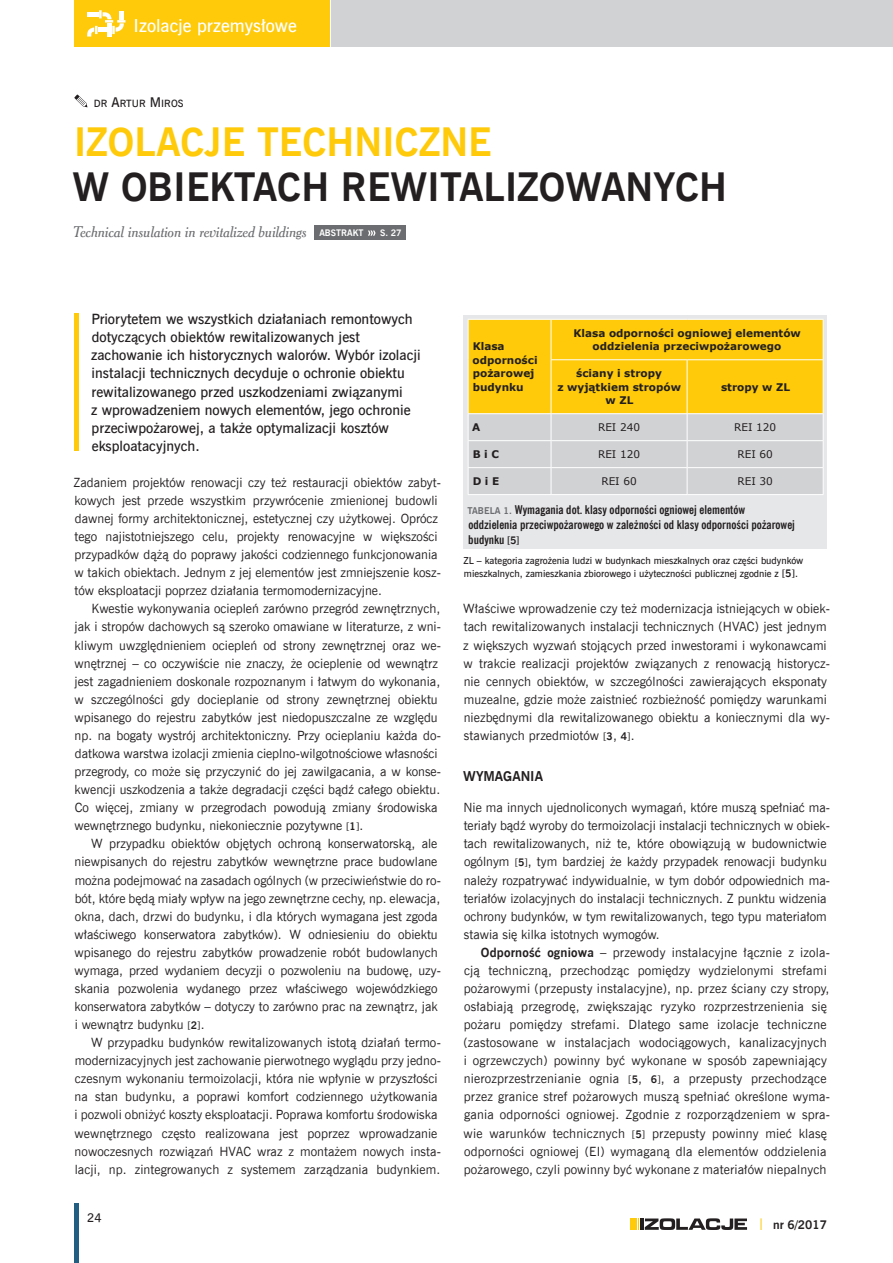
<style>
.page{position:relative;width:893px;height:1263px;background:#fff}
.page>*{position:absolute;margin:0;border:0;box-sizing:border-box;transform-origin:0 0}
.t1{font:700 39px "News Goth EU";color:#231f20}
.t2{font:700 39px "News Goth EU";color:#feca0a}
.t3{font:18px "News Goth Dm EU";color:#fff}
.t4{font:italic 15px "Cheltenhm EU";color:#6c6d70}
.t5{font:14.25px/18px "News Goth Dm EU";color:#231f20}
.t6{font:700 13.5px "News Goth EU";color:#231f20}
.t7{font:12.75px/18px "News Goth EU";color:#231f20}
.t8{font:700 12px/15px "News Goth Cn EU";color:#231f20}
.t9{font:700 12px "News Goth EU";color:#231f20}
.t10{font:12px "News Goth Dm EU";color:#231f20}
.t11{font:700 10.5px/13.5px "Verdana";color:#231f20;text-align:center}
.t12{font:10.5px "Verdana";color:#231f20}
.t13{font:10.2px "News Goth Dm EU";color:#231f20}
.t14{font:9.75px/12.8px "News Goth Dm EU";color:#231f20}
.t15{font:700 9px "News Goth EU";color:#fff}
.s1{font-size:13.5px}
.s2{font-family:"News Goth EU";font-weight:700;font-style:normal;font-size:9px;color:#fff}
.s3{font-size:10.5px}
.s4{font-weight:700;font-size:10.5px}
.s5{font-family:"News Goth EU";font-size:9.3px;color:#6c6d70}
.s6{font-family:"News Goth EU";font-size:10.5px}
.s7{font-family:"News Goth EU";font-weight:700;font-size:10.5px}
.s8{font-weight:700}
</style>
<div class="page">
<svg style="left:74px;top:95px;width:14px;height:12px"></svg>
<div style="left:315px;top:226px;width:91px;height:14px;background:#6c6d70"></div>
<svg style="left:368px;top:230px;width:8px;height:6px"></svg>
<div style="left:74px;top:314px;width:5px;height:137px;background:#feca0a"></div>
<div style="left:463px;top:315px;width:364px;height:234px;background:#e6e7e9"></div>
<svg style="left:468px;top:319px;width:356px;height:175px;background:#eacf6b"></svg>
<hr style="left:468px;top:494px;width:83px;height:1px;background:#fff">
<hr style="left:551px;top:494px;width:136px;height:1px;background:#fff">
<hr style="left:687px;top:494px;width:137px;height:1px;background:#fff">
<div style="left:74px;top:0;width:256px;height:47px;background:#feca0a"></div>
<div style="left:332px;top:0;width:561px;height:47px;background:#d1d2d4"></div>
<div style="left:74px;top:1203px;width:5px;height:60px;background:#225e82"></div>
<div style="left:630px;top:1218px;width:7px;height:12px;background:#feca0a"></div>
<svg style="left:638px;top:1218px;width:1px;height:12px"></svg>
<svg style="left:645px;top:1218px;width:102px;height:12px"></svg>
<hr style="left:640px;top:1218px;width:4px;height:12px;background:#231f20">
<svg style="left:761px;top:1218px;width:1px;height:12px"></svg>
<svg style="left:87px;top:10px;width:38px;height:27px"></svg>
<h2 class="t3" style="left:134px;top:15px;width:165px">Izolacje przemysłowe</h2>
<p class="t13" style="left:94px;top:97px;width:91px">DR <span class="s1">A</span>RTUR <span class="s1">M</span>IROS</p>
<h1 class="t2" style="left:74px;top:117px;width:419px">IZOLACJE TECHNICZNE</h1>
<h1 class="t1" style="left:72px;top:163px;width:656px">W OBIEKTACH REWITALIZOWANYCH</h1>
<p class="t4" style="left:73px;top:223px;width:292px">Technical insulation in revitalized buildings <span class="s2">ABSTRAKT</span></p>
<p class="t15" style="left:380px;top:227px;width:23px">S. 27</p>
<p class="t5" style="left:91px;top:311px;width:331px">Priorytetem we wszystkich działaniach remontowych dotyczących obiektów rewitalizowanych jest zachowanie ich historycznych walorów. Wybór izolacji instalacji technicznych decyduje o ochronie obiektu rewitalizowanego przed uszkodzeniami związanymi<br>z wprowadzeniem nowych elementów, jego ochronie przeciwpożarowej, a także optymalizacji kosztów eksploatacyjnych.</p>
<p class="t7" style="left:73px;top:474px;width:369px">Zadaniem projektów renowacji czy też restauracji obiektów zabyt&shy;kowych jest przede wszystkim przywrócenie zmienionej budowli dawnej formy architektonicznej, estetycznej czy użytkowej. Oprócz tego najistotniejszego celu, projekty renowacyjne w większości przypadków dążą do poprawy jakości codziennego funkcjonowania w takich obiektach. Jednym z jej elementów jest zmniejszenie kosz&shy;tów eksploatacji poprzez działania termomodernizacyjne.</p>
<p class="t7" style="left:75px;top:600px;width:368px;text-indent:17px">Kwestie wykonywania ociepleń zarówno przegród zewnętrznych, jak i stropów dachowych są szeroko omawiane w literaturze, z wni&shy;kliwym uwzględnieniem ociepleń od strony zewnętrznej oraz we&shy;wnętrznej – co oczywiście nie znaczy, że ocieplenie od wewnątrz jest zagadnieniem doskonale rozpoznanym i łatwym do wykonania, w szczególności gdy docieplanie od strony zewnętrznej obiektu wpisanego do rejestru zabytków jest niedopuszczalne ze względu np. na bogaty wystrój architektoniczny. Przy ocieplaniu każda do&shy;datkowa warstwa izolacji zmienia cieplno-wilgotnościowe własności przegrody, co może się przyczynić do jej zawilgacania, a w konse&shy;kwencji uszkodzenia a także degradacji części bądź całego obiektu.<br>Co więcej, zmiany w przegrodach powodują zmiany środowiska wewnętrznego budynku, niekoniecznie pozytywne <span class="s3">[</span><span class="s4">1</span><span class="s3">]</span>.</p>
<p class="t7" style="left:75px;top:835px;width:368px;text-indent:17px">W przypadku obiektów objętych ochroną konserwatorską, ale niewpisanych do rejestru zabytków wewnętrzne prace budowlane można podejmować na zasadach ogólnych (w przeciwieństwie do ro&shy;bót, które będą miały wpływ na jego zewnętrzne cechy, np. elewacja, okna, dach, drzwi do budynku, i dla których wymagana jest zgoda właściwego konserwatora zabytków). W odniesieniu do obiektu wpisanego do rejestru zabytków prowadzenie robót budowlanych wymaga, przed wydaniem decyzji o pozwoleniu na budowę, uzy&shy;skania pozwolenia wydanego przez właściwego wojewódzkiego konserwatora zabytków – dotyczy to zarówno prac na zewnątrz, jak i wewnątrz budynku <span class="s3">[</span><span class="s4">2</span><span class="s3">]</span>.</p>
<p class="t7" style="left:75px;top:1034px;width:368px;text-indent:17px">W przypadku budynków rewitalizowanych istotą działań termo&shy;modernizacyjnych jest zachowanie pierwotnego wyglądu przy jedno&shy;czesnym wykonaniu termoizolacji, która nie wpłynie w przyszłości na stan budynku, a poprawi komfort codziennego użytkowania i pozwoli obniżyć koszty eksploatacji. Poprawa komfortu środowiska wewnętrznego często realizowana jest poprzez wprowadzanie nowoczesnych rozwiązań HVAC wraz z montażem nowych insta&shy;lacji, np. zintegrowanych z systemem zarządzania budynkiem.</p>
<p class="t10" style="left:87px;top:1211px;width:16px">24</p>
<p class="t11" style="left:473px;top:339px;width:67px;text-align:left">Klasa odporności pożarowej budynku</p>
<p class="t11" style="left:573px;top:326px;width:229px">Klasa odporności ogniowej elementów oddzielenia przeciwpożarowego</p>
<p class="t11" style="left:557px;top:366px;width:125px">ściany i stropy<br>z wyjątkiem stropów w ZL</p>
<p class="t11" style="left:721px;top:380px;width:71px">stropy w ZL</p>
<p class="t11" style="left:472px;top:420px;width:10px">A</p>
<p class="t12" style="left:598px;top:420px;width:44px">REI 240</p>
<p class="t12" style="left:734px;top:420px;width:44px">REI 120</p>
<p class="t11" style="left:473px;top:447px;width:28px">B i C</p>
<p class="t12" style="left:598px;top:447px;width:44px">REI 120</p>
<p class="t12" style="left:737px;top:447px;width:37px">REI 60</p>
<p class="t11" style="left:473px;top:474px;width:28px">D i E</p>
<p class="t12" style="left:601px;top:474px;width:37px">REI 60</p>
<p class="t12" style="left:737px;top:474px;width:37px">REI 30</p>
<p class="t8" style="left:468px;top:503px;width:329px"><span class="s5">TABELA 1.</span> Wymagania dot. klasy odporności ogniowej elementów oddzielenia przeciwpożarowego w zależności od klasy odporności pożarowej budynku <span class="s3">[</span><span class="s6">5</span><span class="s3">]</span></p>
<p class="t14" style="left:463px;top:554px;width:341px">ZL – kategoria zagrożenia ludzi w budynkach mieszkalnych oraz części budynków mieszkalnych, zamieszkania zbiorowego i użyteczności publicznej zgodnie z <span class="s3">[</span><span class="s7">5</span><span class="s3">]</span>.</p>
<p class="t7" style="left:463px;top:600px;width:368px">Właściwe wprowadzenie czy też modernizacja istniejących w obiek&shy;tach rewitalizowanych instalacji technicznych (HVAC) jest jednym z większych wyzwań stojących przed inwestorami i wykonawcami w trakcie realizacji projektów związanych z renowacją historycz&shy;nie cennych obiektów, w szczególności zawierających eksponaty muzealne, gdzie może zaistnieć rozbieżność pomiędzy warunkami niezbędnymi dla rewitalizowanego obiektu a koniecznymi dla wy&shy;stawianych przedmiotów <span class="s3">[</span><span class="s4">3</span>, <span class="s4">4</span><span class="s3">]</span>.</p>
<p class="t6" style="left:463px;top:767px;width:81px">WYMAGANIA</p>
<p class="t7" style="left:464px;top:799px;width:368px">Nie ma innych ujednoliconych wymagań, które muszą spełniać ma&shy;teriały bądź wyroby do termoizolacji instalacji technicznych w obiek&shy;tach rewitalizowanych, niż te, które obowiązują w budownictwie ogólnym <span class="s3">[</span><span class="s4">5</span><span class="s3">]</span>, tym bardziej że każdy przypadek renowacji budynku należy rozpatrywać indywidualnie, w tym dobór odpowiednich ma&shy;teriałów izolacyjnych do instalacji technicznych. Z punktu widzenia ochrony budynków, w tym rewitalizowanych, tego typu materiałom stawia się kilka istotnych wymogów.</p>
<p class="t7" style="left:463px;top:943px;width:368px;text-indent:17px"><span class="s8">Odporność ogniowa</span> – przewody instalacyjne łącznie z izola&shy;cją techniczną, przechodząc pomiędzy wydzielonymi strefami pożarowymi (przepusty instalacyjne), np. przez ściany czy stropy, osłabiają przegrodę, zwiększając ryzyko rozprzestrzenienia się pożaru pomiędzy strefami. Dlatego same izolacje techniczne (zastosowane w instalacjach wodociągowych, kanalizacyjnych i ogrzewczych) powinny być wykonane w sposób zapewniający nierozprzestrzenianie ognia <span class="s3">[</span><span class="s4">5</span>, <span class="s4">6</span><span class="s3">]</span>, a przepusty przechodzące przez granice stref pożarowych muszą spełniać określone wyma&shy;gania odporności ogniowej. Zgodnie z rozporządzeniem w spra&shy;wie warunków technicznych <span class="s3">[</span><span class="s4">5</span><span class="s3">]</span> przepusty powinny mieć klasę odporności ogniowej (EI) wymaganą dla elementów oddzielenia pożarowego, czyli powinny być wykonane z materiałów niepalnych</p>
<p class="t9" style="left:773px;top:1217px;width:56px">nr 6/2017</p>
</div>
